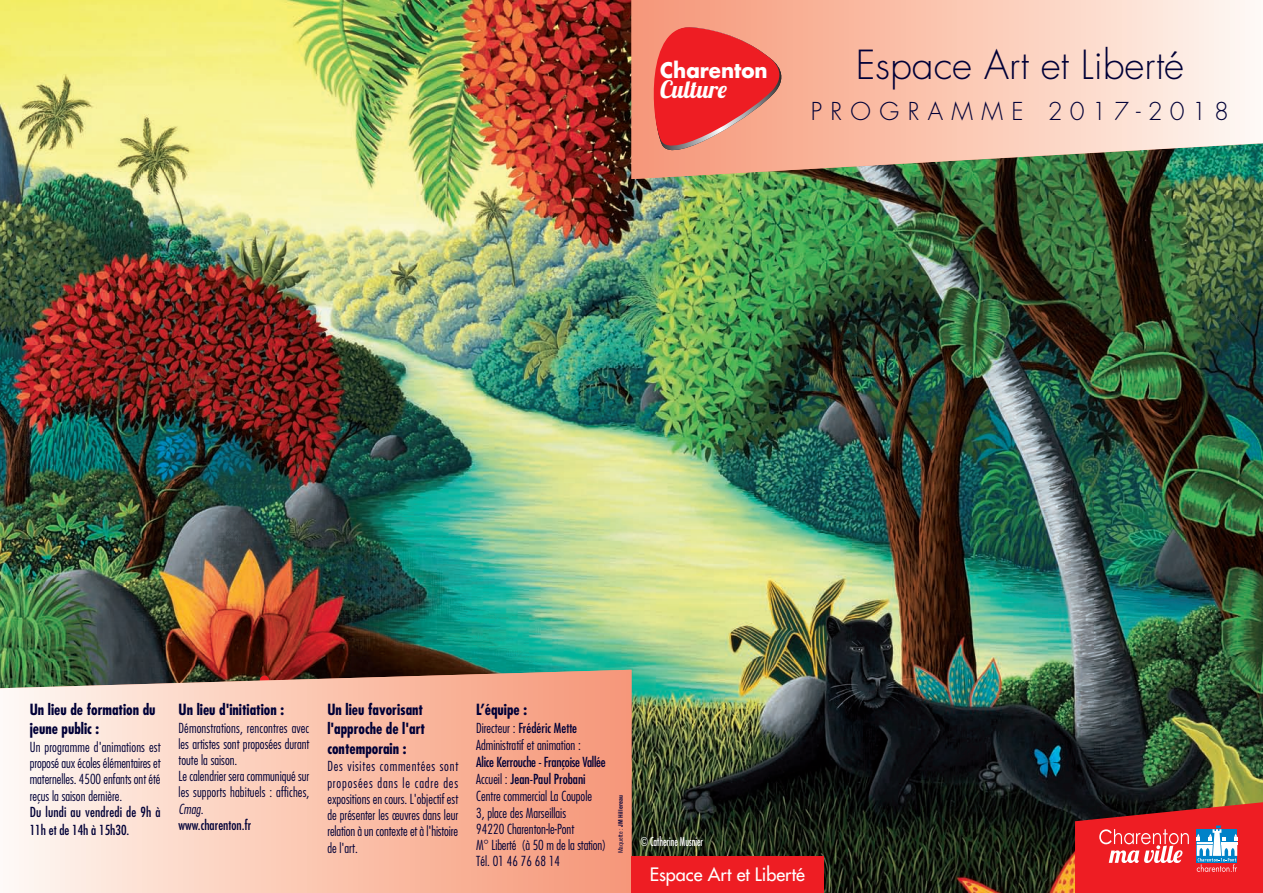
<style>
.page{position:relative;width:1263px;height:893px;background:#fff}
.page>*{position:absolute;margin:0;border:0;box-sizing:border-box;transform-origin:0 0}
.t1{font:300 39px "Futura";color:#000037}
.t2{font:300 24px "Futura";letter-spacing:.35em;color:#000037}
.t3{font:24px "Lobster 1.4";color:#fff}
.t4{font:700 21px "Futura";color:#fff;scale:.95 1}
.t5{font:18px "Futura";color:#fff}
.t6{font:700 condensed 15px/19.5px "Futura";color:#000037}
.t7{font:300 condensed 13.5px/16.2px "Futura";color:#000037}
.t8{font:condensed 13.5px/17.5px "Futura";letter-spacing:.01em;color:#000037}
.t9{font:condensed 12px "Futura";color:#fff;scale:.8 1}
.t10{font:700 condensed 6px "Helvetica";color:#000037}
.s1{font-style:italic}
.s2{font-weight:400}
.s3{font-weight:300}
</style>
<div class="page">
<img style="left:0;top:0;width:1263px;height:893px">
<svg style="left:631px;top:0;width:632px;height:179px;background:#e3c2ad"></svg>
<svg style="left:0;top:670px;width:631px;height:223px;background:#f2c0ac"></svg>
<svg style="left:645px;top:23px;width:147px;height:145px;background:#ef6156"></svg>
<svg style="left:1075px;top:800px;width:188px;height:93px;background:#cb353b"></svg>
<div style="left:631px;top:856px;width:192px;height:37px;background:#ee1d23"></div>
<h3 class="t4" style="left:660px;top:60px;width:115px">Charenton</h3>
<h2 class="t3" style="left:660px;top:74px;width:68px">Culture</h2>
<h1 class="t1" style="left:856px;top:47px;width:330px">Espace Art et Liberté</h1>
<h2 class="t2" style="left:811px;top:100px;width:420px">PROGRAMME 2017-2018</h2>
<p class="t6" style="left:30px;top:701px;width:127px">Un lieu de formation du jeune public :</p>
<p class="t7" style="left:30px;top:740px;width:132px;text-align:justify">Un programme d'animations est proposé aux écoles élémentaires et maternelles. 4500 enfants ont été reçus la saison dernière.</p>
<p class="t8" style="left:30px;top:804px;width:132px">Du lundi au vendredi de 9h à<br>11h et de 14h à 15h30.</p>
<p class="t6" style="left:179px;top:701px;width:107px">Un lieu d'initiation :</p>
<p class="t7" style="left:179px;top:720px;width:132px">Démonstrations, rencontres avec les artistes sont proposées durant toute la saison.<br>Le calendrier sera communiqué sur les supports habituels : affiches,<br><span class="s1">Cmag</span>.<br><span class="s2">www.charenton.fr</span></p>
<p class="t6" style="left:327px;top:701px;width:99px;text-align:justify">Un lieu favorisant l'approche de l'art contemporain :</p>
<p class="t7" style="left:327px;top:759px;width:132px;text-align:justify">Des visites commentées sont proposées dans le cadre des expositions en cours. L'objectif est de présenter les œuvres dans leur relation à un contexte et à l'histoire de l'art.</p>
<p class="t6" style="left:476px;top:701px;width:52px">L’équipe :</p>
<p class="t7" style="left:476px;top:720px;width:106px;line-height:17.1px">Directeur : <span class="s2">Frédéric Mette<br></span>Administratif et animation :</p>
<p class="t7" style="left:476px;top:754px;width:132px"><span class="s2">Alice Kerrouche - Françoise Vallée<br></span>Accueil : <span class="s2">Jean-Paul Probani<br></span>Centre commercial La Coupole<br>3, place des Marseillais<br>94220 Charenton-le-Pont<br>M° Liberté (à 50 m de la station)<br>Tél. 01 46 76 68 14</p>
<p class="t10" style="left:617px;top:853px;width:59px;rotate:-90deg"><span class="s2">Maquette :</span> JM Hillereau</p>
<p class="t9" style="left:640px;top:836px;width:80px"><span class="s3">©</span> Catherine Musnier</p>
<h3 class="t5" style="left:650px;top:865px;width:157px">Espace Art et Liberté</h3>
</div>
